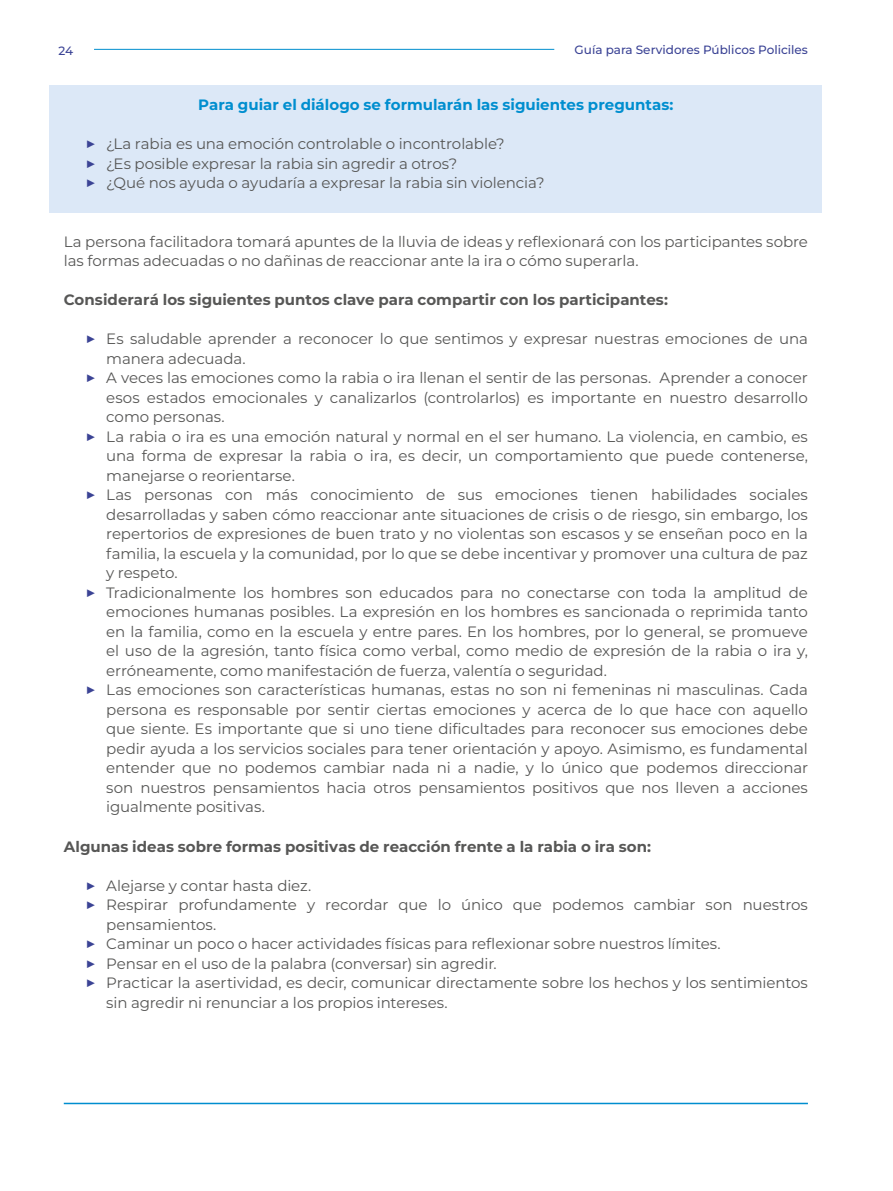
<style>
.page{position:relative;width:893px;height:1191px;background:#fff}
.page>*{position:absolute;margin:0;border:0;box-sizing:border-box;transform-origin:0 0}
.t1{font:15px/19.5px "Montserrat";letter-spacing:-.005em;color:#575756}
.t2{font:700 15px "Montserrat";color:#575756}
.t3{font:700 15px "Montserrat";color:#008ecf}
.t4{font:500 12px "Montserrat";color:#3b4395}
.s1{font-weight:700;font-size:18px;color:#3b4395}
</style>
<div class="page">
<hr style="left:64px;top:1102px;width:744px;height:2px;background:#008ecf">
<hr style="left:94px;top:49px;width:460px;height:1px;background:#008ecf">
<div style="left:50px;top:85px;width:772px;height:127px;background:#dce8f7"></div>
<p class="t4" style="left:58px;top:42px;width:16px">24</p>
<p class="t4" style="left:575px;top:42px;width:235px">Guía para Servidores Públicos Policiles</p>
<p class="t3" style="left:198px;top:94px;width:477px">Para guiar el diálogo se formularán las siguientes preguntas:</p>
<p class="t1" style="left:85px;top:135px;width:461px"><span class="s1">▶</span> ¿La rabia es una emoción controlable o incontrolable?<br><span class="s1">▶</span> ¿Es posible expresar la rabia sin agredir a otros?<br><span class="s1">▶</span> ¿Qué nos ayuda o ayudaría a expresar la rabia sin violencia?</p>
<p class="t1" style="left:64px;top:233px;width:746px">La persona facilitadora tomará apuntes de la lluvia de ideas y reflexionará con los participantes sobre las formas adecuadas o no dañinas de reaccionar ante la ira o cómo superarla.</p>
<p class="t2" style="left:64px;top:289px;width:606px">Considerará los siguientes puntos clave para compartir con los participantes:</p>
<p class="t1" style="left:85px;top:330px;width:724px"><span class="s1">▶</span> Es saludable aprender a reconocer lo que sentimos y expresar nuestras emociones de una</p>
<p class="t1" style="left:106px;top:350px;width:141px">manera adecuada.</p>
<p class="t1" style="left:85px;top:369px;width:724px"><span class="s1">▶</span> A veces las emociones como la rabia o ira llenan el sentir de las personas. Aprender a conocer</p>
<p class="t1" style="left:106px;top:389px;width:703px">esos estados emocionales y canalizarlos (controlarlos) es importante en nuestro desarrollo</p>
<p class="t1" style="left:106px;top:408px;width:120px">como personas.</p>
<p class="t1" style="left:85px;top:428px;width:724px"><span class="s1">▶</span> La rabia o ira es una emoción natural y normal en el ser humano. La violencia, en cambio, es</p>
<p class="t1" style="left:106px;top:447px;width:703px">una forma de expresar la rabia o ira, es decir, un comportamiento que puede contenerse,</p>
<p class="t1" style="left:106px;top:467px;width:190px">manejarse o reorientarse.</p>
<p class="t1" style="left:85px;top:486px;width:724px"><span class="s1">▶</span> Las personas con más conocimiento de sus emociones tienen habilidades sociales</p>
<p class="t1" style="left:106px;top:506px;width:703px">desarrolladas y saben cómo reaccionar ante situaciones de crisis o de riesgo, sin embargo, los</p>
<p class="t1" style="left:106px;top:525px;width:703px">repertorios de expresiones de buen trato y no violentas son escasos y se enseñan poco en la</p>
<p class="t1" style="left:106px;top:545px;width:703px">familia, la escuela y la comunidad, por lo que se debe incentivar y promover una cultura de paz</p>
<p class="t1" style="left:106px;top:564px;width:73px">y respeto.</p>
<p class="t1" style="left:85px;top:584px;width:724px"><span class="s1">▶</span> Tradicionalmente los hombres son educados para no conectarse con toda la amplitud de</p>
<p class="t1" style="left:106px;top:603px;width:703px">emociones humanas posibles. La expresión en los hombres es sancionada o reprimida tanto</p>
<p class="t1" style="left:106px;top:623px;width:703px">en la familia, como en la escuela y entre pares. En los hombres, por lo general, se promueve</p>
<p class="t1" style="left:106px;top:642px;width:703px">el uso de la agresión, tanto física como verbal, como medio de expresión de la rabia o ira y,</p>
<p class="t1" style="left:106px;top:662px;width:502px">erróneamente, como manifestación de fuerza, valentía o seguridad.</p>
<p class="t1" style="left:85px;top:681px;width:724px"><span class="s1">▶</span> Las emociones son características humanas, estas no son ni femeninas ni masculinas. Cada</p>
<p class="t1" style="left:106px;top:701px;width:703px">persona es responsable por sentir ciertas emociones y acerca de lo que hace con aquello</p>
<p class="t1" style="left:106px;top:720px;width:703px">que siente. Es importante que si uno tiene dificultades para reconocer sus emociones debe</p>
<p class="t1" style="left:106px;top:740px;width:703px">pedir ayuda a los servicios sociales para tener orientación y apoyo. Asimismo, es fundamental</p>
<p class="t1" style="left:106px;top:759px;width:703px">entender que no podemos cambiar nada ni a nadie, y lo único que podemos direccionar</p>
<p class="t1" style="left:106px;top:779px;width:703px">son nuestros pensamientos hacia otros pensamientos positivos que nos lleven a acciones</p>
<p class="t1" style="left:106px;top:798px;width:160px">igualmente positivas.</p>
<p class="t2" style="left:64px;top:835px;width:589px">Algunas ideas sobre formas positivas de reacción frente a la rabia o ira son:</p>
<p class="t1" style="left:85px;top:876px;width:228px"><span class="s1">▶</span> Alejarse y contar hasta diez.</p>
<p class="t1" style="left:85px;top:896px;width:724px"><span class="s1">▶</span> Respirar profundamente y recordar que lo único que podemos cambiar son nuestros</p>
<p class="t1" style="left:106px;top:915px;width:112px">pensamientos.</p>
<p class="t1" style="left:85px;top:935px;width:637px"><span class="s1">▶</span> Caminar un poco o hacer actividades físicas para reflexionar sobre nuestros límites.</p>
<p class="t1" style="left:85px;top:954px;width:413px"><span class="s1">▶</span> Pensar en el uso de la palabra (conversar) sin agredir.</p>
<p class="t1" style="left:85px;top:974px;width:724px"><span class="s1">▶</span> Practicar la asertividad, es decir, comunicar directamente sobre los hechos y los sentimientos</p>
<p class="t1" style="left:106px;top:993px;width:343px">sin agredir ni renunciar a los propios intereses.</p>
</div>
